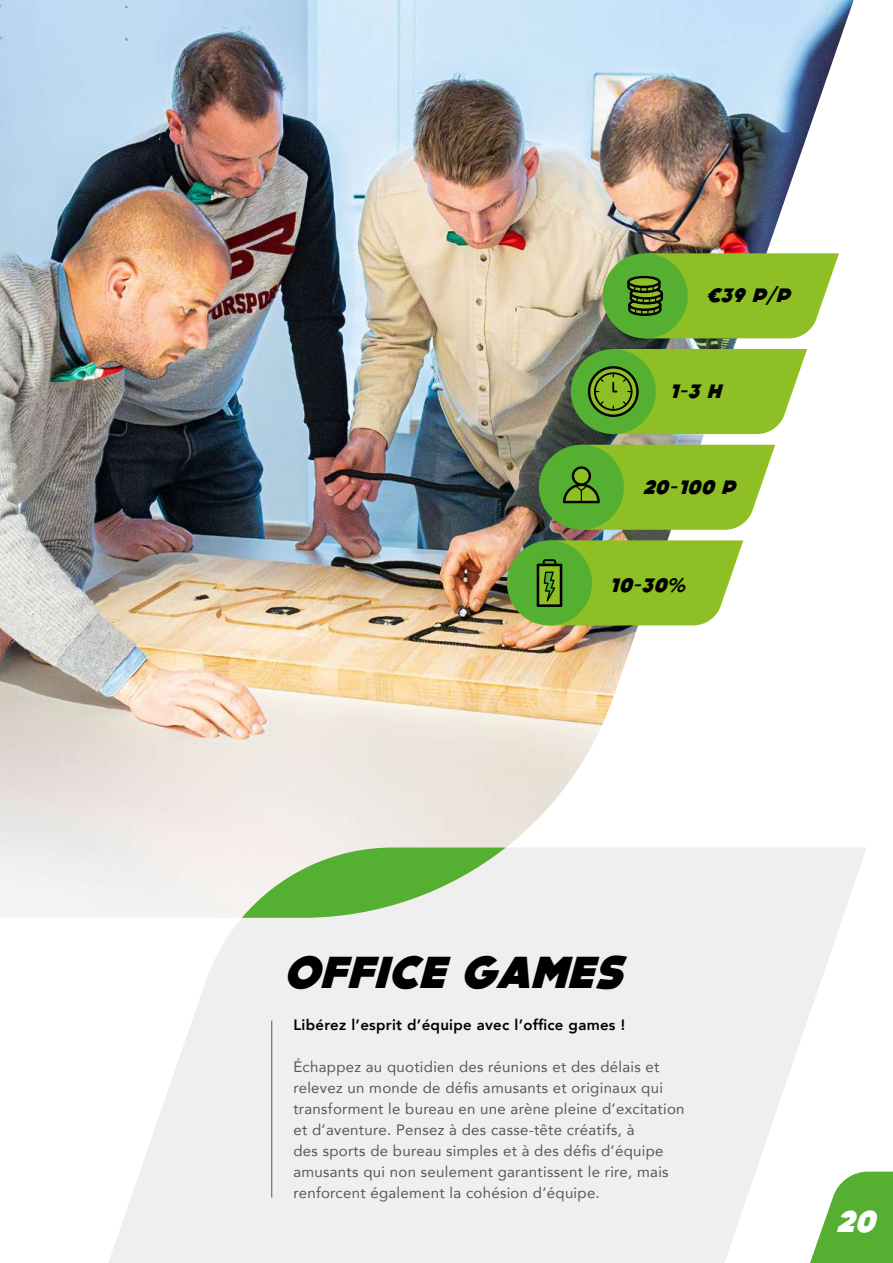
<style>
.page{position:relative;width:893px;height:1263px;background:#fff}
.page>*{position:absolute;margin:0;border:0;box-sizing:border-box;transform-origin:0 0}
.t1{font:italic 800 45px "DOCK11";color:#000}
.t2{font:italic 800 30px "DOCK11";color:#fff}
.t3{font:italic 800 19.5px "DOCK11";color:#000}
.t4{font:15px/21px "Avenir";letter-spacing:.02em;color:#575756}
.t5{font:800 15px "Avenir";letter-spacing:.02em;color:#000}
.s1{font-family:"Avenir";font-weight:900}
</style>
<div class="page">
<img style="left:0;top:0;width:853px;height:917px">
<div style="left:867px;top:1171px;width:26px;height:92px;background:#55af31"></div>
<svg style="left:51px;top:847px;width:816px;height:416px;fill:#efefef"></svg>
<svg style="left:242px;top:847px;width:264px;height:71px"></svg>
<div style="left:603px;top:253px;width:85px;height:85px;background:#55af31;border-radius:50%"></div>
<div style="left:571px;top:349px;width:85px;height:85px;background:#55af31;border-radius:50%"></div>
<div style="left:539px;top:445px;width:85px;height:85px;background:#55af31;border-radius:50%"></div>
<div style="left:507px;top:540px;width:85px;height:85px;background:#55af31;border-radius:50%"></div>
<svg style="left:627px;top:253px;width:212px;height:85px"></svg>
<svg style="left:588px;top:349px;width:219px;height:85px"></svg>
<svg style="left:563px;top:445px;width:212px;height:85px"></svg>
<svg style="left:537px;top:540px;width:206px;height:85px"></svg>
<hr style="left:271px;top:1021px;width:1px;height:177px;background:#575756">
<h3 class="t3" style="left:706px;top:286px;width:90px">€39 P/P</h3>
<h3 class="t3" style="left:669px;top:382px;width:58px">1-3 H</h3>
<h3 class="t3" style="left:643px;top:478px;width:99px">20-100 P</h3>
<h3 class="t3" style="left:609px;top:576px;width:86px">10-30<span class="s1">%</span></h3>
<h1 class="t1" style="left:284px;top:952px;width:351px">OFFICE GAMES</h1>
<p class="t5" style="left:293px;top:1013px;width:333px">Libérez l’esprit d’équipe avec l’office games !</p>
<p class="t4" style="left:293px;top:1055px;width:393px">Échappez au quotidien des réunions et des délais et relevez un monde de défis amusants et originaux qui transforment le bureau en une arène pleine d’excitation et d’aventure. Pensez à des casse-tête créatifs, à<br>des sports de bureau simples et à des défis d’équipe amusants qui non seulement garantissent le rire, mais renforcent également la cohésion d’équipe.</p>
<h2 class="t2" style="left:835px;top:1208px;width:48px">20</h2>
</div>
